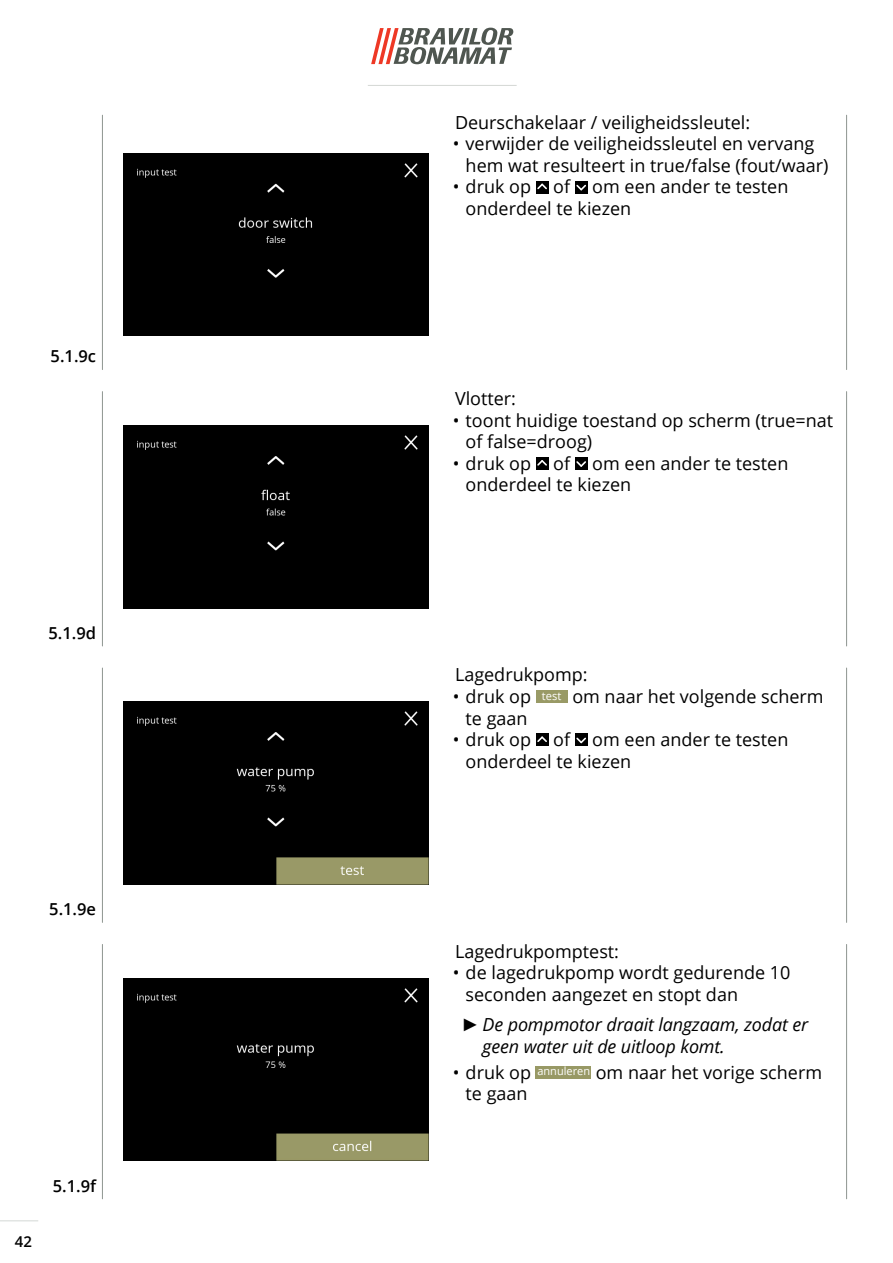
<style>
.page{position:relative;width:893px;height:1263px;background:#fff}
.page>*{position:absolute;margin:0;border:0;box-sizing:border-box;transform-origin:0 0}
.Body_text{font:18px/21.6px "Open Sans";color:#000}
.t1{font:italic 18px/21.6px "Open Sans";letter-spacing:-.01em;color:#000}
.t2{font:600 16.5px "Open Sans";color:#000}
.t3{font:600 15px "Open Sans";color:#000}
.t4{font:11.25px "Open Sans";color:#fff}
.t5{font:11.1px "Open Sans";color:#fff}
.s1{font-family:"Arial"}
</style>
<div class="page">
<svg style="left:371px;top:28px;width:142px;height:36px"></svg>
<hr style="left:0;top:1220px;width:38px;height:1px;background:#d4d8d5">
<hr style="left:368px;top:85px;width:149px;height:1px;background:#d4d8d5">
<hr style="left:846px;top:944px;width:1px;height:255px;background:#8e9590">
<hr style="left:102px;top:944px;width:1px;height:255px;background:#8e9590">
<hr style="left:846px;top:668px;width:1px;height:254px;background:#8e9590">
<hr style="left:102px;top:668px;width:1px;height:254px;background:#8e9590">
<hr style="left:846px;top:392px;width:1px;height:254px;background:#8e9590">
<hr style="left:102px;top:392px;width:1px;height:254px;background:#8e9590">
<hr style="left:102px;top:115px;width:1px;height:255px;background:#8e9590">
<hr style="left:846px;top:115px;width:1px;height:255px;background:#8e9590">
<div style="left:123px;top:153px;width:305px;height:183px;background:#000"></div>
<div style="left:123px;top:425px;width:305px;height:183px;background:#000"></div>
<img style="left:123px;top:702px;width:305px;height:182px">
<img style="left:123px;top:978px;width:305px;height:183px">
<div style="left:536px;top:181px;width:12px;height:12px;background:#000"></div>
<svg style="left:537px;top:183px;width:10px;height:7px"></svg>
<div style="left:575px;top:181px;width:13px;height:12px;background:#000"></div>
<svg style="left:576px;top:184px;width:10px;height:7px"></svg>
<div style="left:536px;top:457px;width:12px;height:13px;background:#000"></div>
<svg style="left:537px;top:460px;width:10px;height:6px"></svg>
<div style="left:575px;top:457px;width:13px;height:13px;background:#000"></div>
<svg style="left:576px;top:461px;width:10px;height:6px"></svg>
<div style="left:536px;top:690px;width:32px;height:13px;background:#999a66"></div>
<div style="left:536px;top:733px;width:12px;height:13px;background:#000"></div>
<svg style="left:537px;top:736px;width:10px;height:6px"></svg>
<div style="left:575px;top:733px;width:13px;height:13px;background:#000"></div>
<svg style="left:576px;top:737px;width:10px;height:7px"></svg>
<div style="left:536px;top:1066px;width:55px;height:12px;background:#989965"></div>
<p class="t2" style="left:51px;top:345px;width:47px">5.1.9c</p>
<p class="t2" style="left:49px;top:621px;width:49px">5.1.9d</p>
<p class="t2" style="left:49px;top:898px;width:48px">5.1.9e</p>
<p class="t3" style="left:15px;top:1232px;width:19px">42</p>
<p class="t2" style="left:53px;top:1174px;width:45px">5.1.9f</p>
<p class="Body_text" style="left:455px;top:111px;width:297px">Deurschakelaar / veiligheidssleutel:</p>
<p class="Body_text" style="left:466px;top:132px;width:364px;text-indent:-13px">• verwijder de veiligheidssleutel en vervang hem wat resulteert in true/false (fout/waar)</p>
<p class="Body_text" style="left:466px;top:176px;width:324px;text-indent:-13px">• druk op of om een ander te testen onderdeel te kiezen</p>
<p class="Body_text" style="left:455px;top:387px;width:63px">Vlotter:</p>
<p class="Body_text" style="left:466px;top:409px;width:369px;text-indent:-13px">• toont huidige toestand op scherm (true=nat of false=droog)</p>
<p class="Body_text" style="left:466px;top:452px;width:324px;text-indent:-13px">• druk op of om een ander te testen onderdeel te kiezen</p>
<p class="Body_text" style="left:455px;top:664px;width:134px">Lagedrukpomp:</p>
<p class="Body_text" style="left:453px;top:685px;width:80px">• druk op</p>
<p class="t4" style="left:542px;top:688px;width:21px">test</p>
<p class="Body_text" style="left:572px;top:685px;width:253px">om naar het volgende scherm</p>
<p class="Body_text" style="left:466px;top:707px;width:64px">te gaan</p>
<p class="Body_text" style="left:466px;top:728px;width:324px;text-indent:-13px">• druk op of om een ander te testen onderdeel te kiezen</p>
<p class="Body_text" style="left:455px;top:940px;width:166px">Lagedrukpomptest:</p>
<p class="Body_text" style="left:466px;top:962px;width:326px;text-indent:-13px">• de lagedrukpomp wordt gedurende 10 seconden aangezet en stopt dan</p>
<p class="t1" style="left:483px;top:1013px;width:327px;text-indent:-21px"><span class="s1">►</span> De pompmotor draait langzaam, zodat er geen water uit de uitloop komt.</p>
<p class="Body_text" style="left:453px;top:1061px;width:80px">• druk op</p>
<p class="t5" style="left:537px;top:1064px;width:54px">annuleren</p>
<p class="Body_text" style="left:596px;top:1061px;width:228px">om naar het vorige scherm</p>
<p class="Body_text" style="left:466px;top:1082px;width:64px">te gaan</p>
</div>
